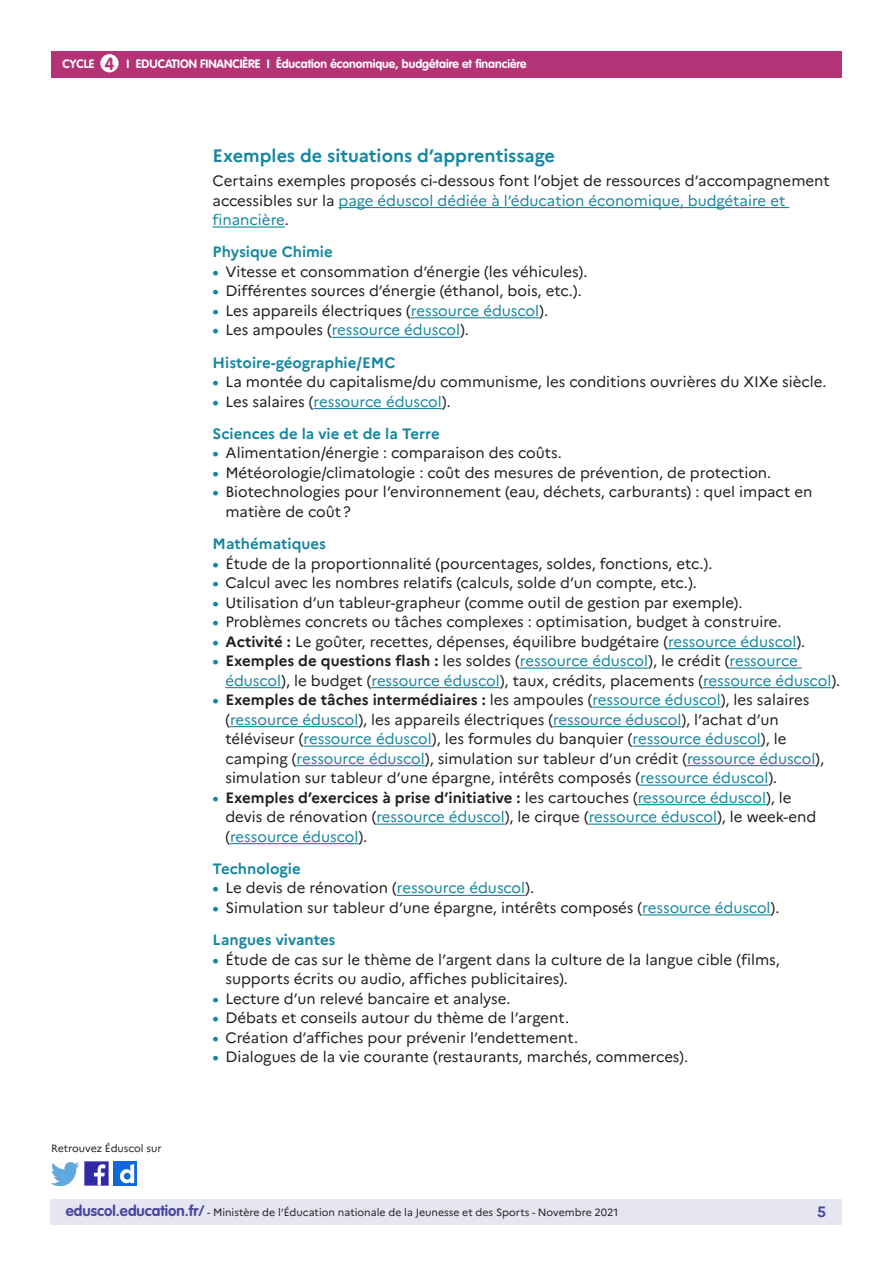
<style>
.page{position:relative;width:893px;height:1263px;background:#fff}
.page>*{position:absolute;margin:0;border:0;box-sizing:border-box;transform-origin:0 0}
._04_Titre_de_niveau{font:700 18px "Marianne";color:#16879f}
.t1{font:700 17.25px "VAG Rounded Std";color:#b43376}
._06_Texte_courant{font:15px/19.5px "Marianne";color:#231f20}
.t2{font:15px/19.5px "Marianne";color:#16879f}
._05_Titre_de_niveau{font:700 15px "Marianne";color:#16879f}
.t3{font:700 15px "Marianne";color:#4a489e}
.t4{font:700 12px "VAG Rounded Std";color:#fff}
.t5{font:10.5px "Marianne";color:#231f20}
.s1{color:#16879f}
.s2{font-weight:700;color:#16879f}
.s3{font-weight:700}
.s4{color:#231f20}
.s5{font-weight:700;color:#231f20}
.s6{font-family:"VAG Rounded Std";font-weight:700;font-size:15px;color:#4a489e}
</style>
<div class="page">
<div style="left:50px;top:1199px;width:791px;height:26px;background:#e6e5f2"></div>
<div style="left:51px;top:51px;width:791px;height:27px;background:#b43376"></div>
<div style="left:100px;top:54px;width:19px;height:18px;background:#fff;border-radius:50%"></div>
<img style="left:85px;top:1162px;width:23px;height:23px">
<img style="left:51px;top:1163px;width:28px;height:22px">
<img style="left:114px;top:1162px;width:23px;height:23px">
<hr style="left:339px;top:207px;width:450px;height:1px;background:#16879f">
<hr style="left:213px;top:226px;width:72px;height:2px;background:#16879f">
<hr style="left:411px;top:317px;width:128px;height:1px;background:#16879f">
<hr style="left:332px;top:337px;width:128px;height:1px;background:#16879f">
<hr style="left:314px;top:408px;width:128px;height:1px;background:#16879f">
<hr style="left:668px;top:648px;width:128px;height:1px;background:#16879f">
<hr style="left:520px;top:667px;width:128px;height:2px;background:#16879f">
<hr style="left:729px;top:667px;width:73px;height:2px;background:#16879f">
<hr style="left:225px;top:687px;width:56px;height:1px;background:#16879f">
<hr style="left:371px;top:687px;width:129px;height:1px;background:#16879f">
<hr style="left:703px;top:687px;width:128px;height:1px;background:#16879f">
<hr style="left:592px;top:706px;width:129px;height:2px;background:#16879f">
<hr style="left:230px;top:726px;width:128px;height:1px;background:#16879f">
<hr style="left:553px;top:726px;width:128px;height:1px;background:#16879f">
<hr style="left:304px;top:745px;width:128px;height:2px;background:#16879f">
<hr style="left:633px;top:745px;width:128px;height:2px;background:#16879f">
<hr style="left:297px;top:765px;width:128px;height:1px;background:#16879f">
<hr style="left:687px;top:765px;width:128px;height:1px;background:#16879f">
<hr style="left:640px;top:784px;width:128px;height:2px;background:#16879f">
<hr style="left:638px;top:804px;width:128px;height:1px;background:#16879f">
<hr style="left:376px;top:823px;width:129px;height:2px;background:#16879f">
<hr style="left:589px;top:823px;width:128px;height:2px;background:#16879f">
<hr style="left:230px;top:843px;width:128px;height:1px;background:#16879f">
<hr style="left:397px;top:895px;width:128px;height:1px;background:#16879f">
<hr style="left:642px;top:914px;width:129px;height:1px;background:#16879f">
<p class="t4" style="left:63px;top:57px;width:33px">CYCLE</p>
<p class="t4" style="left:127px;top:57px;width:145px">I EDUCATION FINANCIÈRE I</p>
<p class="t1" style="left:105px;top:53px;width:11px">4</p>
<p class="t4" style="left:276px;top:57px;width:252px">Éducation économique, budgétaire et financière</p>
<p class="t5" style="left:51px;top:1142px;width:112px">Retrouvez Éduscol sur</p>
<p class="_04_Titre_de_niveau" style="left:213px;top:145px;width:344px">Exemples de situations d’apprentissage</p>
<p class="_06_Texte_courant" style="left:213px;top:171px;width:619px">Certains exemples proposés ci-dessous font l’objet de ressources d’accompagnement accessibles sur la <span class="s1">page éduscol dédiée à l’éducation économique, budgétaire et financière</span>.</p>
<p class="_05_Titre_de_niveau" style="left:213px;top:243px;width:122px">Physique Chimie</p>
<p class="_06_Texte_courant" style="left:213px;top:262px;width:376px"><span class="s2">•</span> Vitesse et consommation d’énergie (les véhicules).</p>
<p class="_06_Texte_courant" style="left:213px;top:281px;width:371px"><span class="s2">•</span> Différentes sources d’énergie (éthanol, bois, etc.).</p>
<p class="_06_Texte_courant" style="left:213px;top:301px;width:337px"><span class="s2">•</span> Les appareils électriques (<span class="s1">ressource éduscol</span>).</p>
<p class="t2" style="left:213px;top:320px;width:258px"><span class="s3">•</span> <span class="s4">Les ampoules (</span>ressource éduscol<span class="s4">).</span></p>
<p class="_05_Titre_de_niveau" style="left:213px;top:353px;width:184px">Histoire-géographie/EMC</p>
<p class="_06_Texte_courant" style="left:213px;top:372px;width:615px"><span class="s2">•</span> La montée du capitalisme/du communisme, les conditions ouvrières du XIXe siècle.</p>
<p class="t2" style="left:213px;top:391px;width:240px"><span class="s3">•</span> <span class="s4">Les salaires (</span>ressource éduscol<span class="s4">).</span></p>
<p class="_05_Titre_de_niveau" style="left:213px;top:424px;width:229px">Sciences de la vie et de la Terre</p>
<p class="_06_Texte_courant" style="left:213px;top:443px;width:351px"><span class="s2">•</span> Alimentation/énergie : comparaison des coûts.</p>
<p class="_06_Texte_courant" style="left:213px;top:463px;width:560px"><span class="s2">•</span> Météorologie/climatologie : coût des mesures de prévention, de protection.</p>
<p class="_06_Texte_courant" style="left:225px;top:482px;width:588px;text-indent:-13px"><span class="s2">•</span> Biotechnologies pour l’environnement (eau, déchets, carburants) : quel impact en matière de coût?</p>
<p class="_05_Titre_de_niveau" style="left:213px;top:535px;width:115px">Mathématiques</p>
<p class="_06_Texte_courant" style="left:213px;top:553px;width:501px"><span class="s2">•</span> Étude de la proportionnalité (pourcentages, soldes, fonctions, etc.).</p>
<p class="_06_Texte_courant" style="left:213px;top:573px;width:486px"><span class="s2">•</span> Calcul avec les nombres relatifs (calculs, solde d’un compte, etc.).</p>
<p class="_06_Texte_courant" style="left:213px;top:592px;width:531px"><span class="s2">•</span> Utilisation d’un tableur-grapheur (comme outil de gestion par exemple).</p>
<p class="_06_Texte_courant" style="left:213px;top:612px;width:570px"><span class="s2">•</span> Problèmes concrets ou tâches complexes : optimisation, budget à construire.</p>
<p class="_06_Texte_courant" style="left:213px;top:631px;width:594px"><span class="s2">•</span> <span class="s3">Activité :</span> Le goûter, recettes, dépenses, équilibre budgétaire (<span class="s1">ressource éduscol</span>).</p>
<p class="t2" style="left:225px;top:651px;width:616px;text-indent:-13px"><span class="s3">•</span> <span class="s5">Exemples de questions flash :</span> <span class="s4">les soldes (</span>ressource éduscol<span class="s4">), le crédit (</span>ressource éduscol<span class="s4">), le budget (</span>ressource éduscol<span class="s4">), taux, crédits, placements (</span>ressource éduscol<span class="s4">).</span></p>
<p class="_06_Texte_courant" style="left:225px;top:690px;width:600px;text-indent:-13px"><span class="s2">•</span> <span class="s3">Exemples de tâches intermédiaires :</span> les ampoules (<span class="s1">ressource éduscol</span>), les salaires (<span class="s1">ressource éduscol</span>), les appareils électriques (<span class="s1">ressource éduscol</span>), l’achat d’un téléviseur (<span class="s1">ressource éduscol</span>), les formules du banquier (<span class="s1">ressource éduscol</span>), le camping (<span class="s1">ressource éduscol</span>), simulation sur tableur d’un crédit (<span class="s1">ressource éduscol</span>), simulation sur tableur d’une épargne, intérêts composés (<span class="s1">ressource éduscol</span>).</p>
<p class="t2" style="left:225px;top:787px;width:593px;text-indent:-13px"><span class="s3">•</span> <span class="s5">Exemples d’exercices à prise d’initiative :</span> <span class="s4">les cartouches (</span>ressource éduscol<span class="s4">), le devis de rénovation (</span>ressource éduscol<span class="s4">), le cirque (</span>ressource éduscol<span class="s4">), le week-end (</span>ressource éduscol<span class="s4">).</span></p>
<p class="_05_Titre_de_niveau" style="left:213px;top:859px;width:90px">Technologie</p>
<p class="_06_Texte_courant" style="left:213px;top:878px;width:323px"><span class="s2">•</span> Le devis de rénovation (<span class="s1">ressource éduscol</span>).</p>
<p class="_06_Texte_courant" style="left:213px;top:898px;width:568px"><span class="s2">•</span> Simulation sur tableur d’une épargne, intérêts composés (<span class="s1">ressource éduscol</span>).</p>
<p class="_05_Titre_de_niveau" style="left:213px;top:931px;width:124px">Langues vivantes</p>
<p class="_06_Texte_courant" style="left:225px;top:949px;width:556px;text-indent:-13px"><span class="s2">•</span> Étude de cas sur le thème de l’argent dans la culture de la langue cible (films, supports écrits ou audio, affiches publicitaires).</p>
<p class="_06_Texte_courant" style="left:213px;top:988px;width:299px"><span class="s2">•</span> Lecture d’un relevé bancaire et analyse.</p>
<p class="_06_Texte_courant" style="left:213px;top:1008px;width:358px"><span class="s2">•</span> Débats et conseils autour du thème de l’argent.</p>
<p class="_06_Texte_courant" style="left:213px;top:1027px;width:367px"><span class="s2">•</span> Création d’affiches pour prévenir l’endettement.</p>
<p class="_06_Texte_courant" style="left:213px;top:1047px;width:477px"><span class="s2">•</span> Dialogues de la vie courante (restaurants, marchés, commerces).</p>
<p class="t5" style="left:66px;top:1206px;width:554px"><span class="s6">eduscol.education.fr/</span> - Ministère de l’Éducation nationale de la Jeunesse et des Sports - Novembre 2021</p>
<p class="t3" style="left:817px;top:1202px;width:10px">5</p>
</div>
